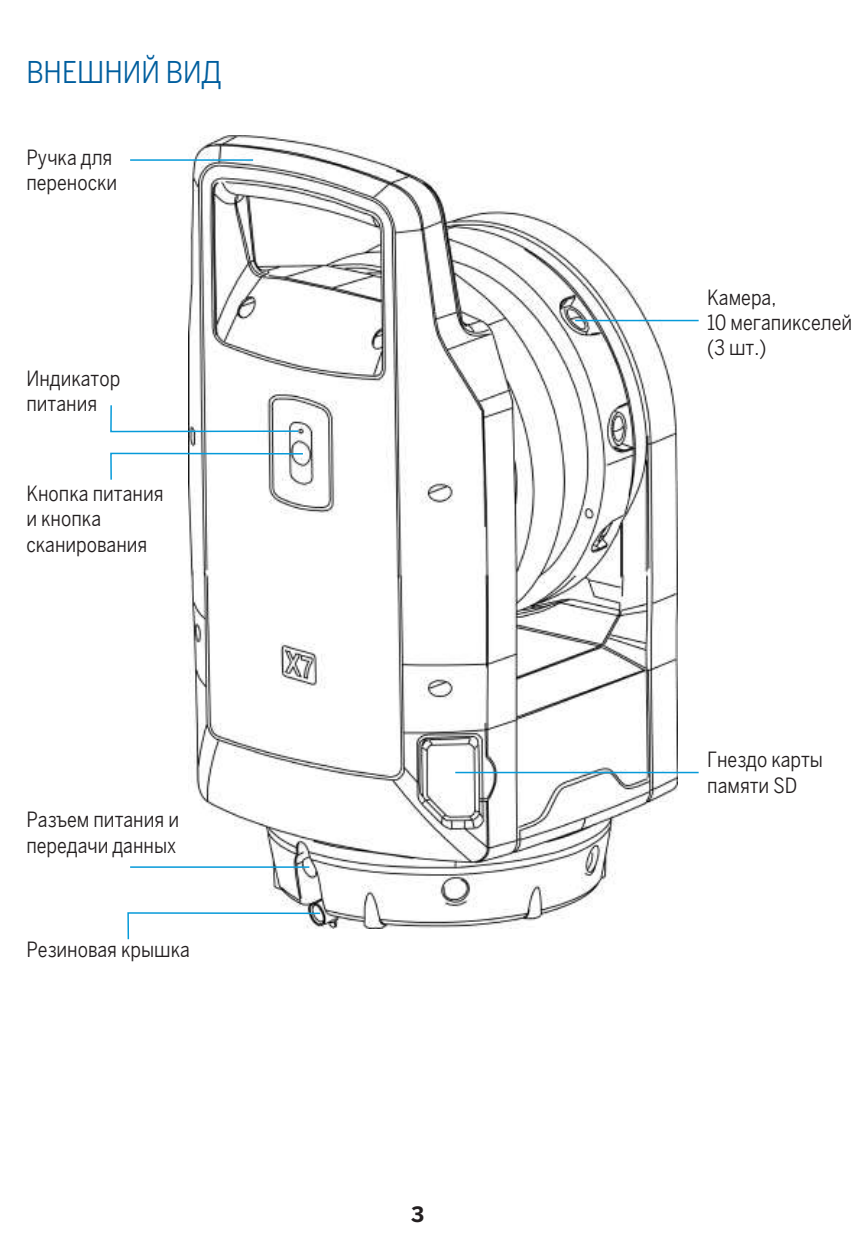
<style>
.page{position:relative;width:868px;height:1259px;background:#fff}
.page>*{position:absolute;margin:0;border:0;box-sizing:border-box;transform-origin:0 0}
.t1{font:30px "Benton Sans Condensed";color:#005e9e}
.t2{font:21px/25.2px "Benton Sans Condensed";color:#231f20}
.t3{font:700 21px "Benton Sans";color:#231f20}
</style>
<div class="page">
<img style="left:188px;top:136px;width:489px;height:792px">
<hr style="left:130px;top:866px;width:179px;height:2px;background:#069ad9">
<hr style="left:130px;top:159px;width:123px;height:2px;background:#069ad9">
<hr style="left:455px;top:772px;width:243px;height:1px;background:#069ad9">
<hr style="left:575px;top:320px;width:123px;height:1px;background:#069ad9">
<svg style="left:110px;top:404px;width:190px;height:29px"></svg>
<svg style="left:110px;top:452px;width:194px;height:29px"></svg>
<svg style="left:127px;top:911px;width:194px;height:29px"></svg>
<h1 class="t1" style="left:26px;top:51px;width:197px">ВНЕШНИЙ ВИД</h1>
<p class="t2" style="left:26px;top:143px;width:92px">Ручка для переноски</p>
<p class="t2" style="left:26px;top:365px;width:95px">Индикатор питания</p>
<p class="t2" style="left:26px;top:480px;width:139px">Кнопка питания и кнопка сканирования</p>
<p class="t2" style="left:26px;top:806px;width:154px">Разъем питания и передачи данных</p>
<p class="t2" style="left:26px;top:935px;width:165px">Резиновая крышка</p>
<p class="t3" style="left:411px;top:1198px;width:15px">3</p>
<p class="t2" style="left:707px;top:283px;width:147px">Камера,<br>10 мегапикселей (3 шт.)</p>
<p class="t2" style="left:707px;top:746px;width:117px">Гнездо карты памяти SD</p>
</div>
